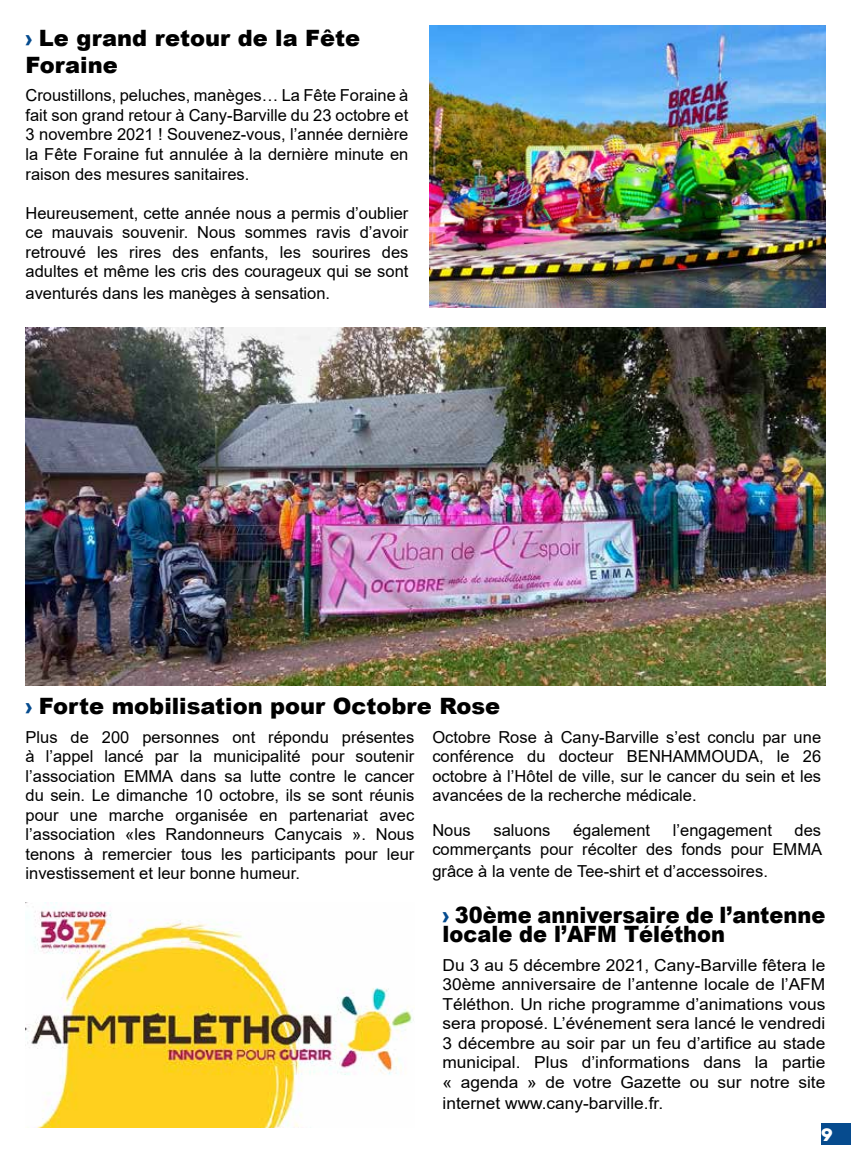
<style>
.page{position:relative;width:851px;height:1149px;background:#fff}
.page>*{position:absolute;margin:0;border:0;box-sizing:border-box;transform-origin:0 0}
.t1{font:900 22.5px/27px "Arial";color:#000}
.t2{font:900 22.5px/19.5px "Arial";color:#000;scale:.93 1}
.t3{font:700 18px "Rubik";color:#fff}
.t4{font:16.5px/19.5px "Arial";color:#000;text-align:justify}
.t5{font:16.5px/19.5px "Arial";color:#000;text-align:justify;scale:1.05 1}
.s1{color:#054b8e}
</style>
<div class="page">
<div style="left:821px;top:1123px;width:29px;height:21px;background:#064b8e"></div>
<img style="left:26px;top:327px;width:799px;height:358px">
<img style="left:429px;top:26px;width:396px;height:281px">
<img style="left:26px;top:902px;width:388px;height:225px">
<h1 class="t1" style="left:26px;top:24px;width:336px"><span class="s1">›</span> Le grand retour de la Fête<br>Foraine</h1>
<p class="t4" style="left:26px;top:86px;width:384px">Croustillons, peluches, manèges… La Fête Foraine à fait son grand retour à Cany-Barville du 23 octobre et 3 novembre 2021 ! Souvenez-vous, l’année dernière la Fête Foraine fut annulée à la dernière minute en raison des mesures sanitaires.</p>
<p class="t4" style="left:26px;top:203px;width:384px">Heureusement, cette année nous a permis d’oublier ce mauvais souvenir. Nous sommes ravis d’avoir retrouvé les rires des enfants, les sourires des adultes et même les cris des courageux qui se sont</p>
<p class="t4" style="left:26px;top:283px;width:306px">aventurés dans les manèges à sensation.</p>
<h1 class="t1" style="left:26px;top:691px;width:476px"><span class="s1">›</span> Forte mobilisation pour Octobre Rose</h1>
<p class="t4" style="left:26px;top:726px;width:390px">Plus de 200 personnes ont répondu présentes à l’appel lancé par la municipalité pour soutenir l’association EMMA dans sa lutte contre le cancer du sein. Le dimanche 10 octobre, ils se sont réunis pour une marche organisée en partenariat avec l’association «les Randonneurs Canycais ». Nous tenons à remercier tous les participants pour leur investissement et leur bonne humeur.</p>
<p class="t4" style="left:432px;top:726px;width:390px">Octobre Rose à Cany-Barville s’est conclu par une conférence du docteur BENHAMMOUDA, le 26 octobre à l’Hôtel de ville, sur le cancer du sein et les avancées de la recherche médicale.</p>
<p class="t4" style="left:432px;top:819px;width:40px">Nous</p>
<p class="t4" style="left:493px;top:819px;width:58px">saluons</p>
<p class="t4" style="left:573px;top:819px;width:79px">également</p>
<p class="t4" style="left:672px;top:819px;width:101px">l’engagement</p>
<p class="t4" style="left:432px;top:819px;width:391px;text-align:right">des<br>commerçants pour récolter des fonds pour EMMA</p>
<p class="t4" style="left:432px;top:860px;width:337px">grâce à la vente de Tee-shirt et d’accessoires.</p>
<h1 class="t2" style="left:442px;top:903px;width:413px"><span class="s1">›</span> 30ème anniversaire de l’antenne locale de l’AFM Téléthon</h1>
<p class="t5" style="left:442px;top:954px;width:366px">Du 3 au 5 décembre 2021, Cany-Barville fêtera le 30ème anniversaire de l’antenne locale de l’AFM Téléthon. Un riche programme d’animations vous sera proposé. L’événement sera lancé le vendredi 3 décembre au soir par un feu d’artifice au stade municipal. Plus d’informations dans la partie « agenda » de votre Gazette ou sur notre site</p>
<p class="t5" style="left:442px;top:1093px;width:211px">internet www.cany-barville.fr.</p>
<p class="t3" style="left:821px;top:1123px;width:13px">9</p>
</div>
